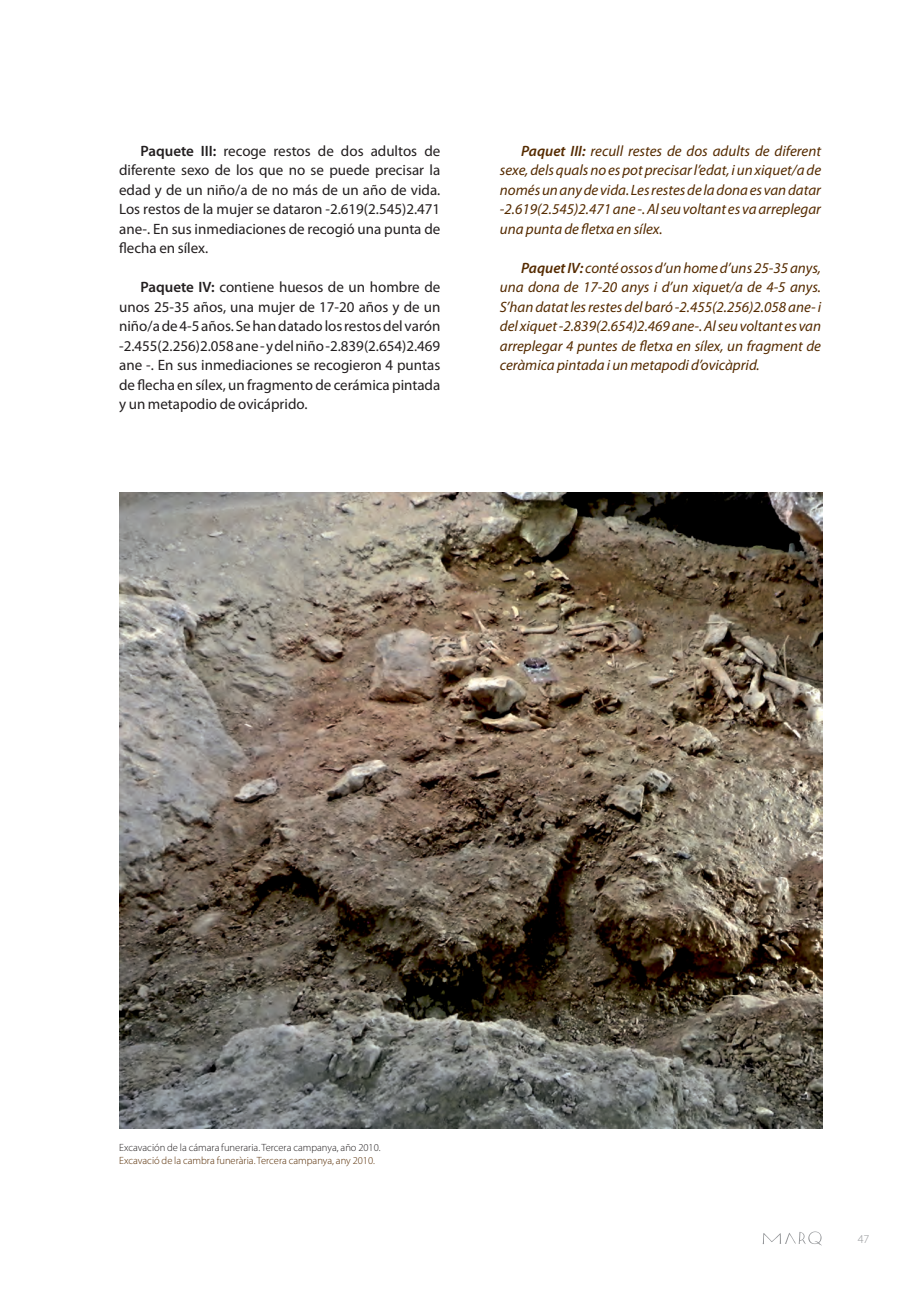
<style>
.page{position:relative;width:919px;height:1289px;background:#fff}
.page>*{position:absolute;margin:0;border:0;box-sizing:border-box;transform-origin:0 0}
.t1{font:15px/19.5px "Myriad Pro";color:#231f20;text-align:justify}
.t2{font:italic 15px/19.5px "Myriad Pro";color:#552b00;text-align:justify}
.t3{font:300 12px "Myriad Pro";color:#939598}
.t4{font:300 10.5px "Myriad Pro";color:#231f20}
.t5{font:300 10.5px "Myriad Pro";color:#552b00}
.s1{font-weight:600}
</style>
<div class="page">
<svg style="left:762px;top:1231px;width:59px;height:14px"></svg>
<img style="left:119px;top:492px;width:703px;height:636px">
<p class="t1" style="left:119px;top:140px;width:323px;text-indent:21px"><span class="s1">Paquete III:</span> recoge restos de dos adultos de diferente sexo de los que no se puede precisar la edad y de un niño/a de no más de un año de vida.<br>Los restos de la mujer se dataron -2.619(2.545)2.471 ane-. En sus inmediaciones de recogió una punta de flecha en sílex.</p>
<p class="t1" style="left:119px;top:277px;width:323px;text-indent:21px"><span class="s1">Paquete IV:</span> contiene huesos de un hombre de unos 25-35 años, una mujer de 17-20 años y de un niño/a de 4-5 años. Se han datado los restos del varón -2.455(2.256)2.058 ane - y del niño -2.839(2.654)2.469 ane -. En sus inmediaciones se recogieron 4 puntas de flecha en sílex, un fragmento de cerámica pintada y un metapodio de ovicáprido.</p>
<p class="t2" style="left:500px;top:140px;width:323px;text-indent:21px"><span class="s1">Paquet III:</span> recull restes de dos adults de diferent sexe, dels quals no es pot precisar l’edat, i un xiquet/a de només un any de vida. Les restes de la dona es van datar -2.619(2.545)2.471 ane -. Al seu voltant es va arreplegar una punta de fletxa en sílex.</p>
<p class="t2" style="left:500px;top:257px;width:323px;text-indent:21px"><span class="s1">Paquet IV:</span> conté ossos d’un home d’uns 25-35 anys, una dona de 17-20 anys i d’un xiquet/a de 4-5 anys.<br>S’han datat les restes del baró -2.455(2.256)2.058 ane- i del xiquet -2.839(2.654)2.469 ane-. Al seu voltant es van arreplegar 4 puntes de fletxa en sílex, un fragment de ceràmica pintada i un metapodi d’ovicàprid.</p>
<p class="t4" style="left:119px;top:1141px;width:263px">Excavación de la cámara funeraria. Tercera campanya, año 2010.</p>
<p class="t5" style="left:119px;top:1153px;width:257px">Excavació de la cambra funerària. Tercera campanya, any 2010.</p>
<p class="t3" style="left:857px;top:1231px;width:13px">47</p>
</div>
